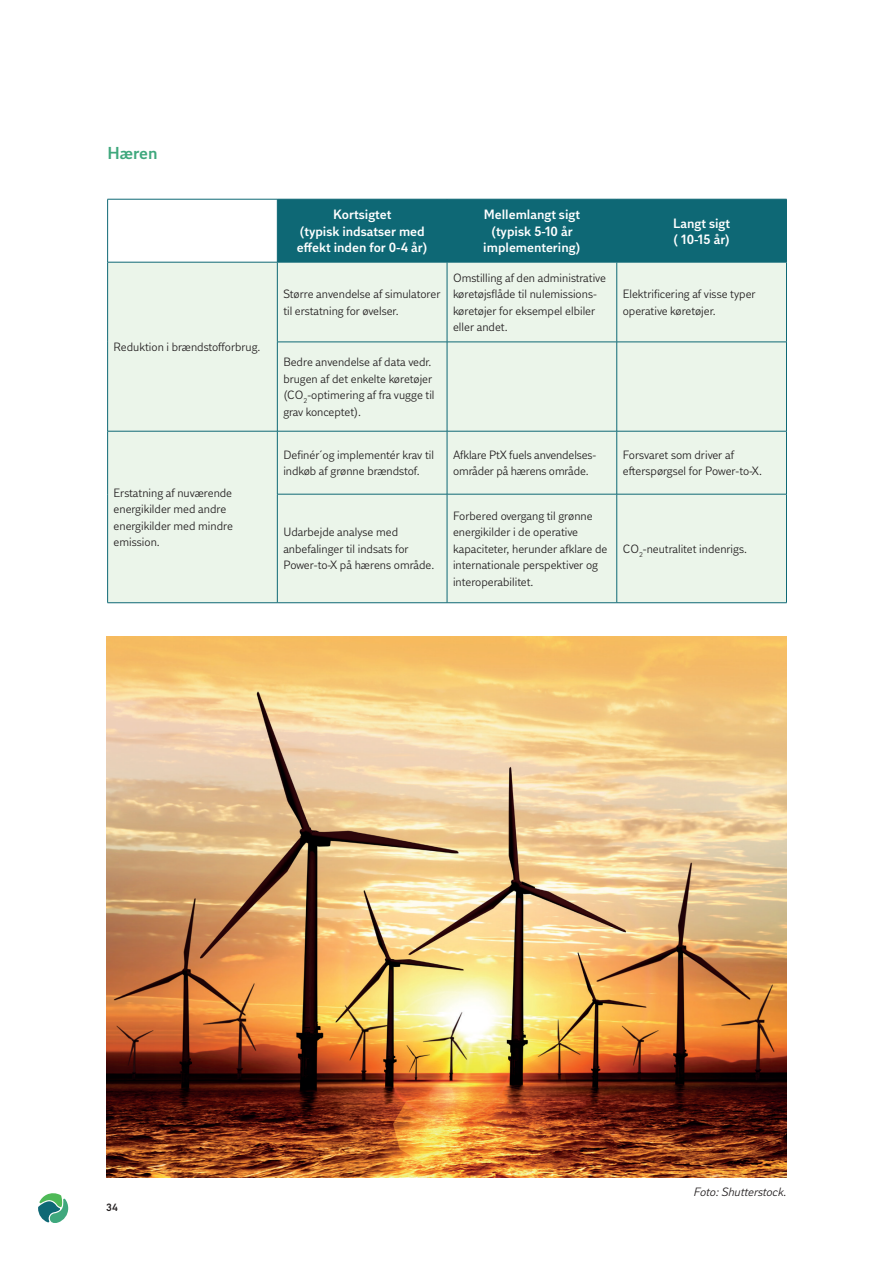
<style>
.page{position:relative;width:893px;height:1263px;background:#fff}
.page>*{position:absolute;margin:0;border:0;box-sizing:border-box;transform-origin:0 0}
.t1{font:600 17.25px "DI Sans";color:#3fa87d}
.t2{font:600 13.5px/16.5px "DI Sans";color:#fff;text-align:center}
.t3{font:12px/16.5px "DI Sans";color:#231f20}
.t4{font:italic 12px "DI Sans";color:#231f20}
.t5{font:600 10.5px "DI Sans";color:#231f20}
</style>
<div class="page">
<svg style="left:38px;top:1193px;width:30px;height:30px"></svg>
<div style="left:278px;top:200px;width:508px;height:62px;background:#0e6875"></div>
<div style="left:108px;top:263px;width:678px;height:339px;background:#ebf5ea"></div>
<hr style="left:277px;top:199px;width:170px;height:1px;background:#0e6875">
<hr style="left:277px;top:199px;width:1px;height:63px;background:#0e6875">
<hr style="left:447px;top:199px;width:170px;height:1px;background:#0e6875">
<hr style="left:447px;top:199px;width:1px;height:63px;background:#0e6875">
<hr style="left:616px;top:199px;width:1px;height:63px;background:#0e6875">
<hr style="left:277px;top:262px;width:170px;height:1px;background:#0e6875">
<hr style="left:447px;top:262px;width:170px;height:1px;background:#0e6875">
<hr style="left:107px;top:199px;width:170px;height:1px;background:#0e6875">
<hr style="left:107px;top:199px;width:1px;height:63px;background:#0e6875">
<hr style="left:617px;top:199px;width:170px;height:1px;background:#0e6875">
<hr style="left:786px;top:199px;width:1px;height:63px;background:#0e6875">
<hr style="left:107px;top:262px;width:170px;height:1px;background:#0e6875">
<hr style="left:107px;top:262px;width:1px;height:80px;background:#0e6875">
<hr style="left:107px;top:342px;width:1px;height:89px;background:#0e6875">
<hr style="left:277px;top:262px;width:1px;height:80px;background:#0e6875">
<hr style="left:447px;top:262px;width:1px;height:80px;background:#0e6875">
<hr style="left:617px;top:262px;width:170px;height:1px;background:#0e6875">
<hr style="left:616px;top:262px;width:1px;height:80px;background:#0e6875">
<hr style="left:786px;top:262px;width:1px;height:80px;background:#0e6875">
<hr style="left:277px;top:342px;width:170px;height:1px;background:#0e6875">
<hr style="left:277px;top:342px;width:1px;height:89px;background:#0e6875">
<hr style="left:447px;top:342px;width:170px;height:1px;background:#0e6875">
<hr style="left:447px;top:342px;width:1px;height:89px;background:#0e6875">
<hr style="left:617px;top:342px;width:170px;height:1px;background:#0e6875">
<hr style="left:616px;top:342px;width:1px;height:89px;background:#0e6875">
<hr style="left:786px;top:342px;width:1px;height:89px;background:#0e6875">
<hr style="left:107px;top:431px;width:170px;height:1px;background:#0e6875">
<hr style="left:107px;top:431px;width:1px;height:63px;background:#0e6875">
<hr style="left:107px;top:494px;width:1px;height:108px;background:#0e6875">
<hr style="left:277px;top:431px;width:170px;height:1px;background:#0e6875">
<hr style="left:277px;top:431px;width:1px;height:63px;background:#0e6875">
<hr style="left:447px;top:431px;width:170px;height:1px;background:#0e6875">
<hr style="left:447px;top:431px;width:1px;height:63px;background:#0e6875">
<hr style="left:617px;top:431px;width:170px;height:1px;background:#0e6875">
<hr style="left:616px;top:431px;width:1px;height:63px;background:#0e6875">
<hr style="left:786px;top:431px;width:1px;height:63px;background:#0e6875">
<hr style="left:277px;top:494px;width:170px;height:1px;background:#0e6875">
<hr style="left:277px;top:494px;width:1px;height:108px;background:#0e6875">
<hr style="left:447px;top:494px;width:170px;height:1px;background:#0e6875">
<hr style="left:447px;top:494px;width:1px;height:108px;background:#0e6875">
<hr style="left:617px;top:494px;width:170px;height:1px;background:#0e6875">
<hr style="left:616px;top:494px;width:1px;height:108px;background:#0e6875">
<hr style="left:786px;top:494px;width:1px;height:108px;background:#0e6875">
<hr style="left:107px;top:602px;width:170px;height:1px;background:#0e6875">
<hr style="left:277px;top:602px;width:170px;height:1px;background:#0e6875">
<hr style="left:447px;top:602px;width:170px;height:1px;background:#0e6875">
<hr style="left:617px;top:602px;width:170px;height:1px;background:#0e6875">
<img style="left:106px;top:637px;width:681px;height:541px">
<h1 class="t1" style="left:107px;top:142px;width:52px">Hæren</h1>
<p class="t3" style="left:114px;top:338px;width:148px">Reduktion i brændstofforbrug.</p>
<p class="t3" style="left:114px;top:484px;width:121px">Erstatning af nuværende energikilder med andre energikilder med mindre emission.</p>
<p class="t2" style="left:297px;top:206px;width:132px">Kortsigtet<br>(typisk indsatser med effekt inden for 0-4 år)</p>
<p class="t2" style="left:483px;top:206px;width:99px">Mellemlangt sigt (typisk 5-10 år implementering)</p>
<p class="t2" style="left:673px;top:215px;width:58px;text-align:left">Langt sigt ( 10-15 år)</p>
<p class="t3" style="left:283px;top:286px;width:159px">Større anvendelse af simulatorer til erstatning for øvelser.</p>
<p class="t3" style="left:283px;top:354px;width:153px">Bedre anvendelse af data vedr. brugen af det enkelte køretøjer (CO<sub>2</sub>-optimering af fra vugge til grav konceptet).</p>
<p class="t3" style="left:453px;top:269px;width:154px">Omstilling af den administrative køretøjsflåde til nulemissions&shy;køretøjer for eksempel elbiler eller andet.</p>
<p class="t3" style="left:623px;top:286px;width:134px">Elektrificering af visse typer operative køretøjer.</p>
<p class="t3" style="left:283px;top:446px;width:152px">Definér´og implementér krav til indkøb af grønne brændstof.</p>
<p class="t3" style="left:453px;top:446px;width:145px">Afklare PtX fuels anvendelses&shy;områder på hærens område.</p>
<p class="t3" style="left:623px;top:446px;width:141px">Forsvaret som driver af efterspørgsel for Power-to-X.</p>
<p class="t3" style="left:283px;top:524px;width:152px">Udarbejde analyse med anbefalinger til indsats for<br>Power-to-X på hærens område.</p>
<p class="t3" style="left:453px;top:507px;width:156px">Forbered overgang til grønne energikilder i de operative kapaciteter, herunder afklare de internationale perspektiver og interoperabilitet.</p>
<p class="t3" style="left:623px;top:540px;width:126px">CO<sub>2</sub>-neutralitet indenrigs.</p>
<p class="t5" style="left:106px;top:1201px;width:13px">34</p>
<p class="t4" style="left:694px;top:1184px;width:94px">Foto: Shutterstock.</p>
</div>
